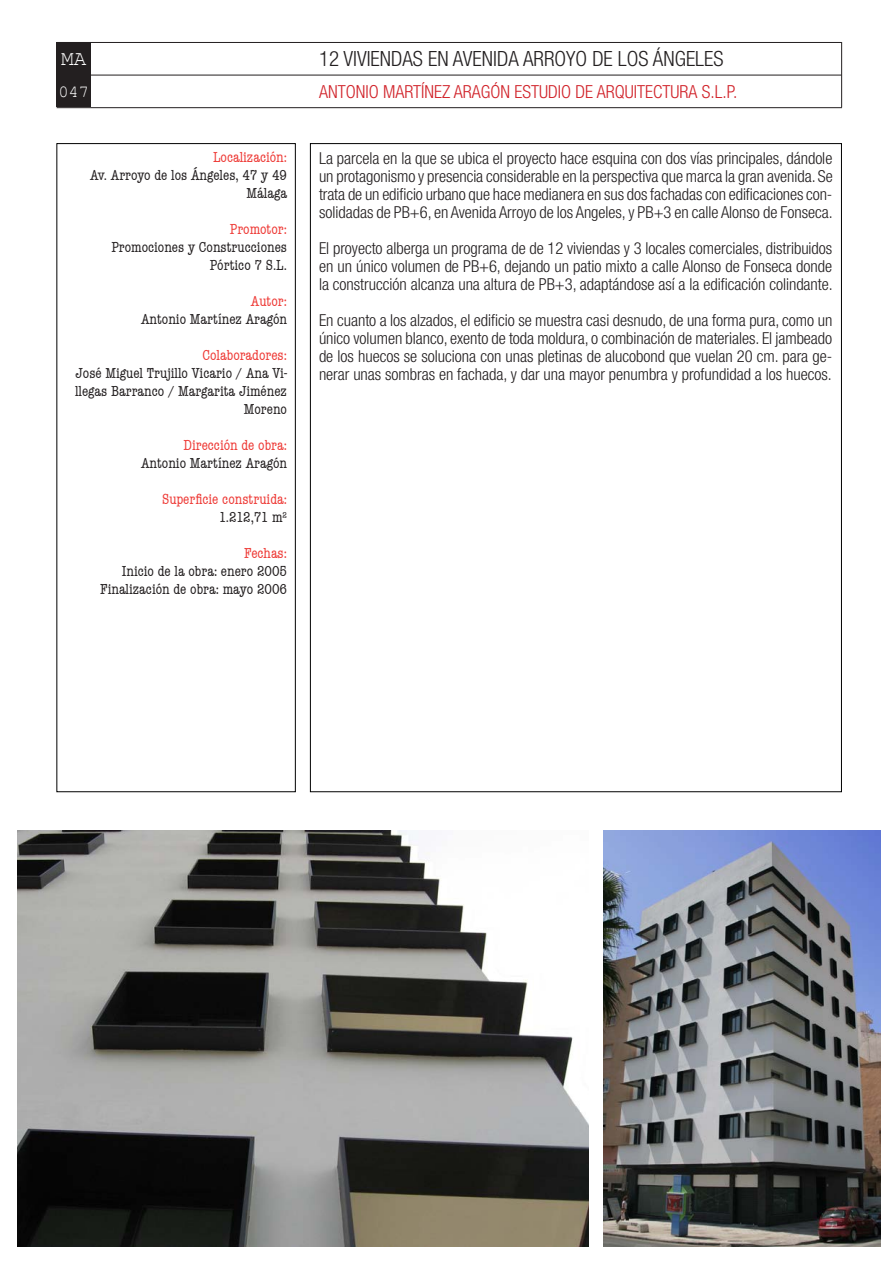
<style>
.page{position:relative;width:893px;height:1263px;background:#fff}
.page>*{position:absolute;margin:0;border:0;box-sizing:border-box;transform-origin:0 0}
.t1{font:300 condensed 21px "Helvetica Neue LT Std";color:#231f20}
.t2{font:21px "Courier New";color:#fff}
.t3{font:300 condensed 18px "Helvetica Neue LT Std";color:#d1232a}
.t4{font:16.95px "Courier New";color:#fff}
.t5{font:300 condensed 16.5px/18px "Helvetica Neue LT Std";color:#231f20;text-align:justify}
.t6{font:condensed 15px/18px "American Typewriter";color:#231f20;text-align:right}
.t7{font:condensed 15px "American Typewriter";color:#ee3b37}
</style>
<div class="page">
<div style="left:57px;top:143px;width:239px;height:649px;border:1px solid #000"></div>
<hr style="left:57px;top:107px;width:785px;height:1px;background:#231f20">
<hr style="left:57px;top:42px;width:785px;height:1px;background:#231f20">
<div style="left:57px;top:43px;width:34px;height:64px;background:#231f20"></div>
<hr style="left:57px;top:75px;width:785px;height:1px;background:#231f20">
<hr style="left:841px;top:42px;width:1px;height:65px;background:#231f20">
<img style="left:17px;top:831px;width:571px;height:416px">
<img style="left:604px;top:831px;width:276px;height:416px">
<p class="t2" style="left:61px;top:46px;width:27px">MA</p>
<p class="t1" style="left:319px;top:47px;width:406px">12 VIVIENDAS EN AVENIDA ARROYO DE LOS ÁNGELES</p>
<p class="t3" style="left:319px;top:81px;width:420px">ANTONIO MARTÍNEZ ARAGÓN ESTUDIO DE ARQUITECTURA S.L.P.</p>
<p class="t4" style="left:58px;top:81px;width:32px">047</p>
<p class="t7" style="left:213px;top:146px;width:76px">Localización:</p>
<p class="t6" style="left:90px;top:166px;width:198px">Av. Arroyo de los Ángeles, 47 y 49<br>Málaga</p>
<p class="t7" style="left:230px;top:218px;width:59px">Promotor:</p>
<p class="t6" style="left:111px;top:238px;width:177px">Promociones y Construcciones</p>
<p class="t6" style="left:210px;top:256px;width:79px">Pórtico 7 S.L.</p>
<p class="t7" style="left:251px;top:290px;width:38px">Autor:</p>
<p class="t6" style="left:141px;top:310px;width:147px">Antonio Martínez Aragón</p>
<p class="t7" style="left:202px;top:344px;width:86px">Colaboradores:</p>
<p class="t6" style="left:75px;top:364px;width:213px">José Miguel Trujillo Vicario / Ana Vi&shy;llegas Barranco / Margarita Jiménez<br>Moreno</p>
<p class="t7" style="left:184px;top:434px;width:105px">Dirección de obra:</p>
<p class="t6" style="left:141px;top:454px;width:147px">Antonio Martínez Aragón</p>
<p class="t7" style="left:162px;top:488px;width:126px">Superficie construida:</p>
<p class="t6" style="left:219px;top:508px;width:70px">1.212,71 m<sup>2</sup></p>
<p class="t7" style="left:244px;top:542px;width:44px">Fechas:</p>
<p class="t6" style="left:122px;top:562px;width:167px">Inicio de la obra: enero 2005</p>
<p class="t6" style="left:100px;top:580px;width:188px">Finalización de obra: mayo 2006</p>
<p class="t5" style="left:319px;top:149px;width:515px">La parcela en la que se ubica el proyecto hace esquina con dos vías principales, dándole un protagonismo y presencia considerable en la perspectiva que marca la gran avenida. Se trata de un edificio urbano que hace medianera en sus dos fachadas con edificaciones con&shy;solidadas de PB+6, en Avenida Arroyo de los Angeles, y PB+3 en calle Alonso de Fonseca.</p>
<p class="t5" style="left:319px;top:239px;width:515px">El proyecto alberga un programa de de 12 viviendas y 3 locales comerciales, distribuidos en un único volumen de PB+6, dejando un patio mixto a calle Alonso de Fonseca donde la construcción alcanza una altura de PB+3, adaptándose así a la edificación colindante.</p>
<p class="t5" style="left:319px;top:311px;width:515px">En cuanto a los alzados, el edificio se muestra casi desnudo, de una forma pura, como un único volumen blanco, exento de toda moldura, o combinación de materiales. El jambeado de los huecos se soluciona con unas pletinas de alucobond que vuelan 20 cm. para ge&shy;nerar unas sombras en fachada, y dar una mayor penumbra y profundidad a los huecos.</p>
</div>
